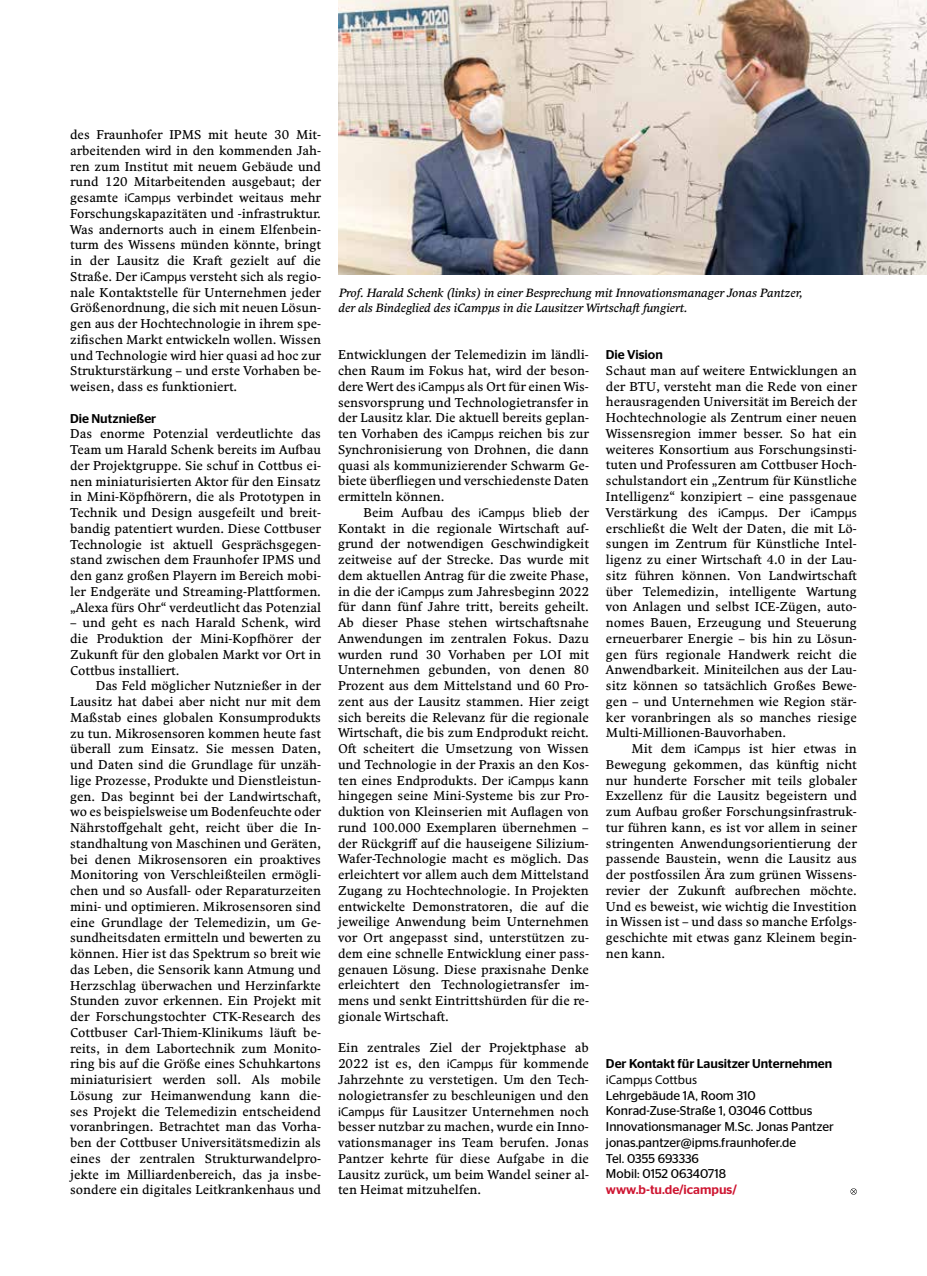
<style>
.page{position:relative;width:927px;height:1276px;background:#fff}
.page>*{position:absolute;margin:0;border:0;box-sizing:border-box;transform-origin:0 0}
.t1{font:12.75px/15.8px "Comenia Text Pro";color:#000;text-align:justify}
.t2{font:12.75px/15.8px "Stag Sans";color:#000}
.t3{font:500 12.75px "Stag Sans";color:#000}
.t4{font:500 12.75px "Stag Sans";color:#ce1531}
.t5{font:12.75px "Myriad Pro";color:#000}
.t6{font:italic 12px/15.8px "Comenia Text Pro";color:#000}
.s1{font-family:"Myriad Pro"}
</style>
<div class="page">
<svg style="left:850px;top:1188px;width:7px;height:6px"></svg>
<img style="left:338px;top:0;width:589px;height:274px">
<p class="t1" style="left:70px;top:127px;width:252px">des Fraunhofer IPMS mit heute 30 Mit&shy;arbeitenden wird in den kommenden Jah&shy;ren zum Institut mit neuem Gebäude und rund 120 Mitarbeitenden ausgebaut; der gesamte <span class="s1">iCampµs</span> verbindet weitaus mehr Forschungskapazitäten und -infrastruktur.<br>Was andernorts auch in einem Elfenbein&shy;turm des Wissens münden könnte, bringt in der Lausitz die Kraft gezielt auf die Straße. Der <span class="s1">iCampµs</span> versteht sich als regio&shy;nale Kontaktstelle für Unternehmen jeder Größenordnung, die sich mit neuen Lösun&shy;gen aus der Hochtechnologie in ihrem spe&shy;zifischen Markt entwickeln wollen. Wissen und Technologie wird hier quasi ad hoc zur Strukturstärkung – und erste Vorhaben be&shy;weisen, dass es funktioniert.</p>
<p class="t3" style="left:70px;top:411px;width:88px">Die Nutznießer</p>
<p class="t1" style="left:70px;top:426px;width:252px">Das enorme Potenzial verdeutlichte das Team um Harald Schenk bereits im Aufbau der Projektgruppe. Sie schuf in Cottbus ei&shy;nen miniaturisierten Aktor für den Einsatz in Mini-Köpfhörern, die als Prototypen in Technik und Design ausgefeilt und breit&shy;bandig patentiert wurden. Diese Cottbuser Technologie ist aktuell Gesprächsgegen&shy;stand zwischen dem Fraunhofer IPMS und den ganz großen Playern im Bereich mobi&shy;ler Endgeräte und Streaming-Plattformen. „Alexa fürs Ohr“ verdeutlicht das Potenzial</p>
<p class="t1" style="left:70px;top:615px;width:252px">– und geht es nach Harald Schenk, wird die Produktion der Mini-Kopfhörer der Zukunft für den globalen Markt vor Ort in Cottbus installiert.</p>
<p class="t1" style="left:70px;top:678px;width:252px;text-indent:26px">Das Feld möglicher Nutznießer in der Lausitz hat dabei aber nicht nur mit dem Maßstab eines globalen Konsumprodukts zu tun. Mikrosensoren kommen heute fast überall zum Einsatz. Sie messen Daten, und Daten sind die Grundlage für unzäh&shy;lige Prozesse, Produkte und Dienstleistun&shy;gen. Das beginnt bei der Landwirtschaft, wo es beispielsweise um Bodenfeuchte oder Nährstoffgehalt geht, reicht über die In&shy;standhaltung von Maschinen und Geräten, bei denen Mikrosensoren ein proaktives Monitoring von Verschleißteilen ermögli&shy;chen und so Ausfall- oder Reparaturzeiten mini- und optimieren. Mikrosensoren sind eine Grundlage der Telemedizin, um Ge&shy;sundheitsdaten ermitteln und bewerten zu können. Hier ist das Spektrum so breit wie das Leben, die Sensorik kann Atmung und Herzschlag überwachen und Herzinfarkte Stunden zuvor erkennen. Ein Projekt mit der Forschungstochter CTK-Research des Cottbuser Carl-Thiem-Klinikums läuft be&shy;reits, in dem Labortechnik zum Monito&shy;ring bis auf die Größe eines Schuhkartons miniaturisiert werden soll. Als mobile Lösung zur Heimanwendung kann die&shy;ses Projekt die Telemedizin entscheidend voranbringen. Betrachtet man das Vorha&shy;ben der Cottbuser Universitätsmedizin als eines der zentralen Strukturwandelpro&shy;jekte im Milliardenbereich, das ja insbe&shy;sondere ein digitales Leitkrankenhaus und</p>
<p class="t6" style="left:339px;top:285px;width:466px">Prof. Harald Schenk (links) in einer Besprechung mit Innovationsmanager Jonas Pantzer, der als Bindeglied des iCampµs in die Lausitzer Wirtschaft fungiert.</p>
<p class="t1" style="left:338px;top:348px;width:252px">Entwicklungen der Telemedizin im ländli&shy;chen Raum im Fokus hat, wird der beson&shy;dere Wert des <span class="s1">iCampµs</span> als Ort für einen Wis&shy;sensvorsprung und Technologietransfer in der Lausitz klar. Die aktuell bereits geplan&shy;ten Vorhaben des <span class="s1">iCampµs</span> reichen bis zur Synchronisierung von Drohnen, die dann quasi als kommunizierender Schwarm Ge&shy;biete überfliegen und verschiedenste Daten ermitteln können.</p>
<p class="t1" style="left:338px;top:505px;width:252px;text-indent:26px">Beim Aufbau des <span class="s1">iCampµs</span> blieb der Kontakt in die regionale Wirtschaft auf&shy;grund der notwendigen Geschwindigkeit zeitweise auf der Strecke. Das wurde mit dem aktuellen Antrag für die zweite Phase, in die der <span class="s1">iCampµs</span> zum Jahresbeginn 2022 für dann fünf Jahre tritt, bereits geheilt.<br>Ab dieser Phase stehen wirtschaftsnahe Anwendungen im zentralen Fokus. Dazu wurden rund 30 Vorhaben per LOI mit Unternehmen gebunden, von denen 80<br>Prozent aus dem Mittelstand und 60 Pro&shy;zent aus der Lausitz stammen. Hier zeigt sich bereits die Relevanz für die regionale Wirtschaft, die bis zum Endprodukt reicht.<br>Oft scheitert die Umsetzung von Wissen und Technologie in der Praxis an den Kos&shy;ten eines Endprodukts. Der <span class="s1">iCampµs</span> kann hingegen seine Mini-Systeme bis zur Pro&shy;duktion von Kleinserien mit Auflagen von rund 100.000 Exemplaren übernehmen – der Rückgriff auf die hauseigene Silizium-Wafer-Technologie macht es möglich. Das erleichtert vor allem auch dem Mittelstand Zugang zu Hochtechnologie. In Projekten entwickelte Demonstratoren, die auf die jeweilige Anwendung beim Unternehmen vor Ort angepasst sind, unterstützen zu&shy;dem eine schnelle Entwicklung einer pass&shy;genauen Lösung. Diese praxisnahe Denke erleichtert den Technologietransfer im&shy;mens und senkt Eintrittshürden für die re&shy;gionale Wirtschaft.</p>
<p class="t1" style="left:338px;top:1040px;width:252px">Ein zentrales Ziel der Projektphase ab 2022 ist es, den <span class="s1">iCampµs</span> für kommende Jahrzehnte zu verstetigen. Um den Tech&shy;nologietransfer zu beschleunigen und den <span class="s1">iCampµs</span> für Lausitzer Unternehmen noch besser nutzbar zu machen, wurde ein Inno&shy;vationsmanager ins Team berufen. Jonas Pantzer kehrte für diese Aufgabe in die Lausitz zurück, um beim Wandel seiner al&shy;ten Heimat mitzuhelfen.</p>
<p class="t3" style="left:606px;top:347px;width:58px">Die Vision</p>
<p class="t1" style="left:606px;top:363px;width:252px">Schaut man auf weitere Entwicklungen an der BTU, versteht man die Rede von einer herausragenden Universität im Bereich der Hochtechnologie als Zentrum einer neuen Wissensregion immer besser. So hat ein weiteres Konsortium aus Forschungsinsti&shy;tuten und Professuren am Cottbuser Hoch&shy;schulstandort ein „Zentrum für Künstliche Intelligenz“ konzipiert – eine passgenaue Verstärkung des <span class="s1">iCampµs</span>. Der <span class="s1">iCampµs </span>erschließt die Welt der Daten, die mit Lö&shy;sungen im Zentrum für Künstliche Intel&shy;ligenz zu einer Wirtschaft 4.0 in der Lau&shy;sitz führen können. Von Landwirtschaft über Telemedizin, intelligente Wartung von Anlagen und selbst ICE-Zügen, auto&shy;nomes Bauen, Erzeugung und Steuerung erneuerbarer Energie – bis hin zu Lösun&shy;gen fürs regionale Handwerk reicht die Anwendbarkeit. Miniteilchen aus der Lau&shy;sitz können so tatsächlich Großes Bewe&shy;gen – und Unternehmen wie Region stär&shy;ker voranbringen als so manches riesige Multi-Millionen-Bauvorhaben.</p>
<p class="t1" style="left:606px;top:741px;width:252px;text-indent:26px">Mit dem <span class="s1">iCampµs</span> ist hier etwas in Bewegung gekommen, das künftig nicht nur hunderte Forscher mit teils globaler Exzellenz für die Lausitz begeistern und zum Aufbau großer Forschungsinfrastruk&shy;tur führen kann, es ist vor allem in seiner stringenten Anwendungsorientierung der passende Baustein, wenn die Lausitz aus der postfossilen Ära zum grünen Wissens&shy;revier der Zukunft aufbrechen möchte.<br>Und es beweist, wie wichtig die Investition in Wissen ist – und dass so manche Erfolgs&shy;geschichte mit etwas ganz Kleinem begin&shy;nen kann.</p>
<p class="t3" style="left:606px;top:1056px;width:228px">Der Kontakt für Lausitzer Unternehmen</p>
<p class="t5" style="left:606px;top:1071px;width:93px">iCampµs Cottbus</p>
<p class="t2" style="left:606px;top:1087px;width:229px">Lehrgebäude 1A, Room 310<br>Konrad-Zuse-Straße 1, 03046 Cottbus<br>Innovationsmanager M.Sc. Jonas Pantzer jonas.pantzer@ipms.fraunhofer.de<br>Tel. 0355 693336<br>Mobil: 0152 06340718</p>
<p class="t4" style="left:606px;top:1182px;width:132px">www.b-tu.de/icampus/</p>
</div>
